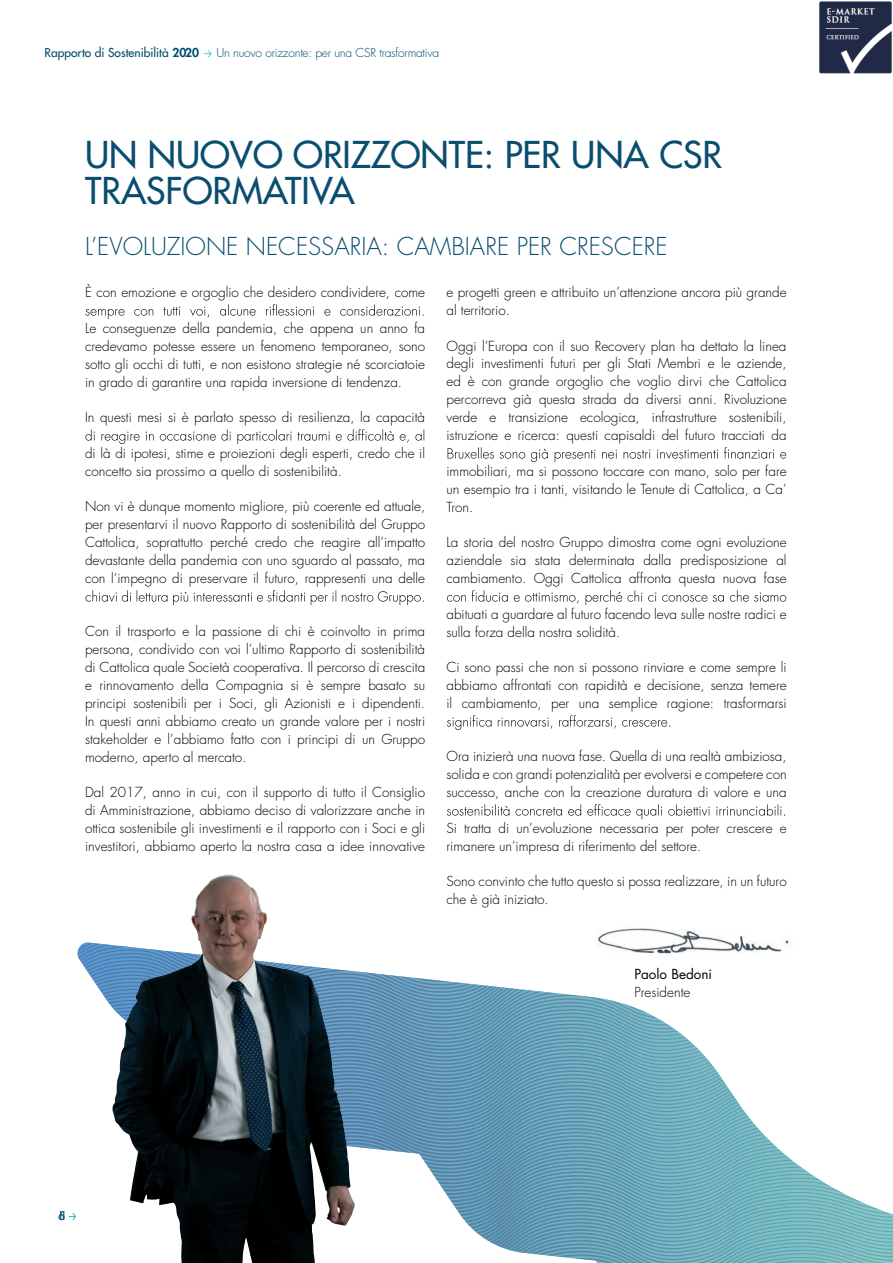
<style>
.page{position:relative;width:893px;height:1263px;background:#fff}
.page>*{position:absolute;margin:0;border:0;box-sizing:border-box;transform-origin:0 0}
.t1{font:500 36px/36px "Futura Std";color:#094e6f}
.t2{font:300 24px "Futura Std";color:#094e6f}
.t3{font:300 13.5px/18px "Futura Std";color:#000;text-align:justify}
.t4{font:13.5px "Futura Std";color:#000}
.t5{font:300 12px "Futura Std";letter-spacing:-.02em;color:#004b6c}
.t6{font:500 12px "Futura Std";color:#004b6c}
.t7{font:500 12px "Futura Std";color:#094e6f}
.s1{font-weight:800}
</style>
<div class="page">
<svg style="left:85px;top:304px;width:339px;height:15px"></svg>
<svg style="left:85px;top:429px;width:339px;height:15px"></svg>
<svg style="left:85px;top:590px;width:339px;height:15px"></svg>
<svg style="left:77px;top:942px;width:495px;height:317px"></svg>
<svg style="left:572px;top:995px;width:321px;height:268px"></svg>
<img style="left:597px;top:928px;width:192px;height:26px">
<svg style="left:448px;top:447px;width:338px;height:15px"></svg>
<svg style="left:447px;top:590px;width:339px;height:15px"></svg>
<svg style="left:447px;top:715px;width:223px;height:15px"></svg>
<svg style="left:447px;top:804px;width:338px;height:15px"></svg>
<img style="left:111px;top:874px;width:244px;height:389px">
<svg style="left:204px;top:50px;width:8px;height:7px"></svg>
<svg style="left:69px;top:1213px;width:7px;height:7px"></svg>
<img style="left:819px;top:1px;width:73px;height:73px">
<p class="t6" style="left:45px;top:45px;width:156px">Rapporto di Sostenibilità <span class="s1">2020</span></p>
<p class="t5" style="left:216px;top:46px;width:224px">Un nuovo orizzonte: per una CSR trasformativa</p>
<h1 class="t1" style="left:85px;top:137px;width:638px">UN NUOVO ORIZZONTE: PER UNA CSR<br>TRASFORMATIVA</h1>
<h2 class="t2" style="left:85px;top:232px;width:584px">L’EVOLUZIONE NECESSARIA: CAMBIARE PER CRESCERE</h2>
<p class="t3" style="left:85px;top:284px;width:342px">È con emozione e orgoglio che desidero condividere, come</p>
<p class="t3" style="left:85px;top:320px;width:342px">Le conseguenze della pandemia, che appena un anno fa credevamo potesse essere un fenomeno temporaneo, sono sotto gli occhi di tutti, e non esistono strategie né scorciatoie in grado di garantire una rapida inversione di tendenza.</p>
<p class="t3" style="left:85px;top:409px;width:342px">In questi mesi si è parlato spesso di resilienza, la capacità</p>
<p class="t3" style="left:85px;top:445px;width:342px">di là di ipotesi, stime e proiezioni degli esperti, credo che il concetto sia prossimo a quello di sostenibilità.</p>
<p class="t3" style="left:85px;top:498px;width:342px">Non vi è dunque momento migliore, più coerente ed attuale, per presentarvi il nuovo Rapporto di sostenibilità del Gruppo Cattolica, soprattutto perché credo che reagire all’impatto devastante della pandemia con uno sguardo al passato, ma con l’impegno di preservare il futuro, rappresenti una delle</p>
<p class="t3" style="left:85px;top:623px;width:342px">Con il trasporto e la passione di chi è coinvolto in prima persona, condivido con voi l’ultimo Rapporto di sostenibilità di Cattolica quale Società cooperativa. Il percorso di crescita e rinnovamento della Compagnia si è sempre basato su principi sostenibili per i Soci, gli Azionisti e i dipendenti.<br>In questi anni abbiamo creato un grande valore per i nostri stakeholder e l’abbiamo fatto con i principi di un Gruppo moderno, aperto al mercato.</p>
<p class="t3" style="left:85px;top:784px;width:342px">Dal 2017, anno in cui, con il supporto di tutto il Consiglio di Amministrazione, abbiamo deciso di valorizzare anche in ottica sostenibile gli investimenti e il rapporto con i Soci e gli investitori, abbiamo aperto la nostra casa a idee innovative</p>
<p class="t3" style="left:446px;top:284px;width:342px">e progetti green e attribuito un’attenzione ancora più grande al territorio.</p>
<p class="t3" style="left:446px;top:337px;width:342px">Oggi l’Europa con il suo Recovery plan ha dettato la linea degli investimenti futuri per gli Stati Membri e le aziende, ed è con grande orgoglio che voglio dirvi che Cattolica percorreva già questa strada da diversi anni. Rivoluzione verde e transizione ecologica, infrastrutture sostenibili, istruzione e ricerca: questi capisaldi del futuro tracciati da</p>
<p class="t3" style="left:446px;top:463px;width:342px">immobiliari, ma si possono toccare con mano, solo per fare un esempio tra i tanti, visitando le Tenute di Cattolica, a Ca’ Tron.</p>
<p class="t3" style="left:446px;top:534px;width:342px">La storia del nostro Gruppo dimostra come ogni evoluzione aziendale sia stata determinata dalla predisposizione al cambiamento. Oggi Cattolica affronta questa nuova fase</p>
<p class="t3" style="left:446px;top:606px;width:342px">abituati a guardare al futuro facendo leva sulle nostre radici e sulla forza della nostra solidità.</p>
<p class="t3" style="left:446px;top:659px;width:342px">Ci sono passi che non si possono rinviare e come sempre li abbiamo affrontati con rapidità e decisione, senza temere il cambiamento, per una semplice ragione: trasformarsi</p>
<p class="t3" style="left:446px;top:748px;width:342px">Ora inizierà una nuova fase. Quella di una realtà ambiziosa, solida e con grandi potenzialità per evolversi e competere con successo, anche con la creazione duratura di valore e una</p>
<p class="t3" style="left:446px;top:820px;width:342px">Si tratta di un’evoluzione necessaria per poter crescere e rimanere un’impresa di riferimento del settore.</p>
<p class="t3" style="left:446px;top:873px;width:342px">Sono convinto che tutto questo si possa realizzare, in un futuro che è già iniziato.</p>
<p class="t4" style="left:634px;top:965px;width:79px">Paolo Bedoni</p>
<p class="t3" style="left:634px;top:983px;width:57px">Presidente</p>
<p class="t6" style="left:58px;top:1208px;width:8px">6</p>
<p class="t7" style="left:60px;top:1208px;width:7px">II</p>
</div>
